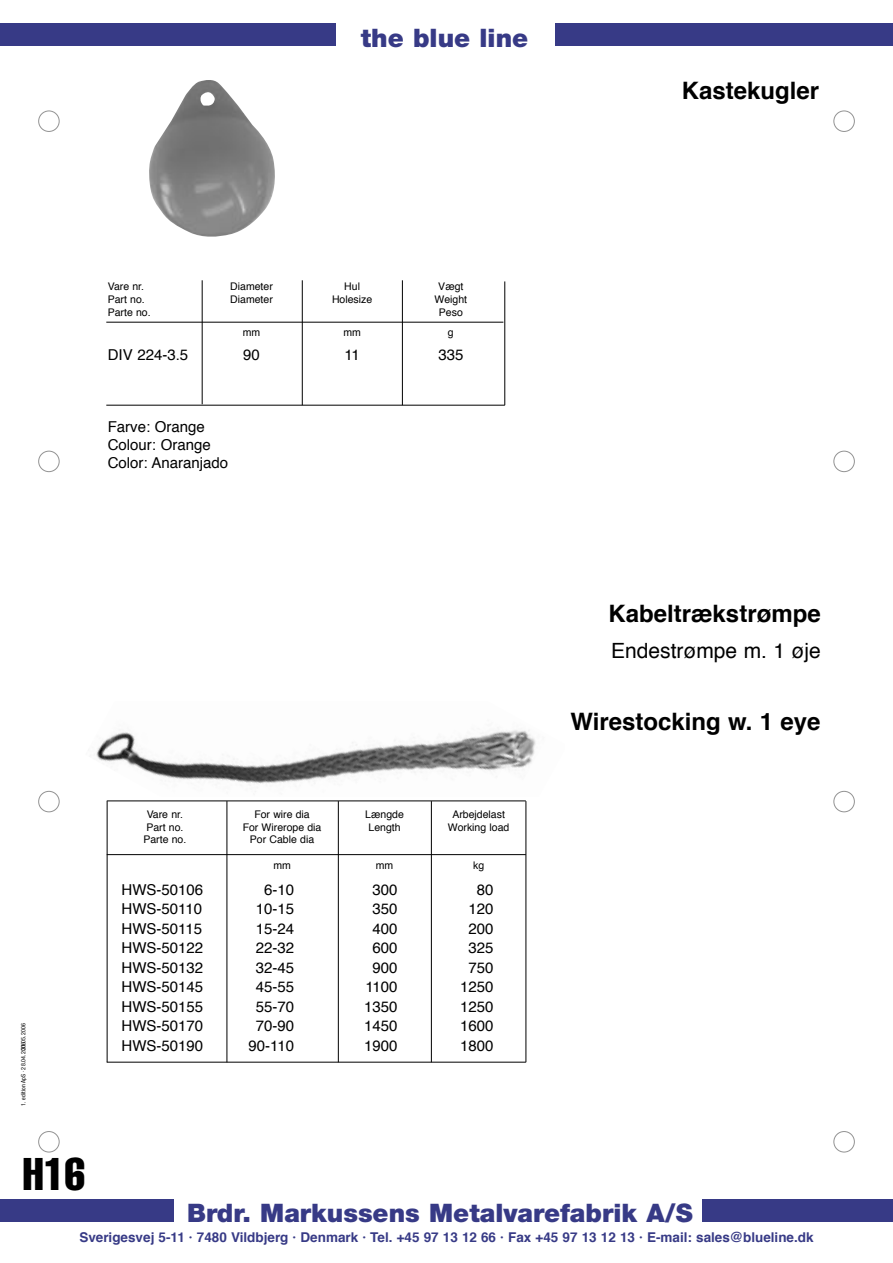
<style>
.page{position:relative;width:893px;height:1263px;background:#fff}
.page>*{position:absolute;margin:0;border:0;box-sizing:border-box;transform-origin:0 0}
.t1{font:extra-condensed 45px "Helvetica";color:#000}
.t2{font:900 25.5px "Helvetica Neue";color:#373a86}
.Normal{font:700 24px "Helvetica";color:#000}
.Normal-2{font:21px "Helvetica";color:#000}
.Normal-3{font:15px "Helvetica";color:#000}
.t3{font:700 13.5px "Helvetica";color:#373a86}
.Normal-4{font:10.5px "Helvetica";color:#000}
.t4{font:condensed 6px "Helvetica Neue LT Std";letter-spacing:.03em;color:#000}
</style>
<div class="page">
<div style="left:0;top:23px;width:893px;height:22px;background:#373a86"></div>
<div style="left:336px;top:19px;width:218px;height:40px;background:#fff"></div>
<div style="left:0;top:1199px;width:893px;height:23px;background:#373a86"></div>
<div style="left:174px;top:1186px;width:528px;height:39px;background:#fff"></div>
<div style="left:38px;top:111px;width:22px;height:21px;border:1px solid #939393;border-radius:50%"></div>
<div style="left:38px;top:451px;width:22px;height:21px;border:1px solid #939393;border-radius:50%"></div>
<div style="left:38px;top:791px;width:22px;height:21px;border:1px solid #939393;border-radius:50%"></div>
<div style="left:38px;top:1131px;width:22px;height:21px;border:1px solid #939393;border-radius:50%"></div>
<div style="left:833px;top:111px;width:22px;height:21px;border:1px solid #939393;border-radius:50%"></div>
<div style="left:833px;top:451px;width:22px;height:21px;border:1px solid #939393;border-radius:50%"></div>
<div style="left:833px;top:791px;width:22px;height:21px;border:1px solid #939393;border-radius:50%"></div>
<div style="left:833px;top:1131px;width:22px;height:21px;border:1px solid #939393;border-radius:50%"></div>
<hr style="left:106px;top:322px;width:397px;height:1px;background:#000">
<hr style="left:202px;top:280px;width:1px;height:124px;background:#000">
<hr style="left:302px;top:280px;width:1px;height:125px;background:#000">
<hr style="left:402px;top:280px;width:1px;height:125px;background:#000">
<hr style="left:504px;top:281px;width:1px;height:124px;background:#000">
<hr style="left:106px;top:405px;width:399px;height:1px;background:#000">
<img style="left:149px;top:80px;width:126px;height:157px">
<img style="left:96px;top:730px;width:440px;height:56px">
<hr style="left:227px;top:801px;width:1px;height:261px;background:#000">
<hr style="left:338px;top:801px;width:1px;height:261px;background:#000">
<hr style="left:431px;top:801px;width:1px;height:261px;background:#000">
<hr style="left:526px;top:801px;width:1px;height:261px;background:#000">
<hr style="left:107px;top:801px;width:1px;height:261px;background:#000">
<hr style="left:107px;top:854px;width:419px;height:1px;background:#000">
<hr style="left:107px;top:1062px;width:419px;height:1px;background:#000">
<hr style="left:107px;top:800px;width:419px;height:1px;background:#000">
<h2 class="t2" style="left:361px;top:23px;width:169px">the blue line</h2>
<p class="Normal" style="left:682px;top:74px;width:139px">Kastekugler</p>
<p class="Normal-4" style="left:108px;top:280px;width:38px">Vare nr.</p>
<p class="Normal-4" style="left:230px;top:280px;width:44px">Diameter</p>
<p class="Normal-4" style="left:344px;top:280px;width:17px">Hul</p>
<p class="Normal-4" style="left:438px;top:280px;width:27px">Vægt</p>
<p class="Normal-4" style="left:108px;top:292px;width:39px">Part no.</p>
<p class="Normal-4" style="left:230px;top:292px;width:44px">Diameter</p>
<p class="Normal-4" style="left:332px;top:292px;width:42px">Holesize</p>
<p class="Normal-4" style="left:435px;top:292px;width:34px">Weight</p>
<p class="Normal-4" style="left:108px;top:305px;width:44px">Parte no.</p>
<p class="Normal-4" style="left:439px;top:305px;width:25px">Peso</p>
<p class="Normal-4" style="left:243px;top:325px;width:19px">mm</p>
<p class="Normal-4" style="left:343px;top:325px;width:19px">mm</p>
<p class="Normal-4" style="left:448px;top:325px;width:7px">g</p>
<p class="Normal-3" style="left:108px;top:344px;width:82px">DIV 224-3.5</p>
<p class="Normal-3" style="left:243px;top:344px;width:18px">90</p>
<p class="Normal-3" style="left:344px;top:344px;width:17px">11</p>
<p class="Normal-3" style="left:438px;top:344px;width:27px">335</p>
<p class="Normal-3" style="left:108px;top:416px;width:99px">Farve: Orange</p>
<p class="Normal-3" style="left:108px;top:434px;width:104px">Colour: Orange</p>
<p class="Normal-3" style="left:108px;top:452px;width:122px">Color: Anaranjado</p>
<p class="t4" style="left:20px;top:1050px;width:29px;rotate:-90deg">31.05.2006</p>
<p class="t4" style="left:20px;top:1106px;width:65px;rotate:-90deg">1. edition ApS · 28.04.2006</p>
<h1 class="t1" style="left:23px;top:1145px;width:64px">H16</h1>
<p class="Normal-4" style="left:147px;top:807px;width:38px">Vare nr.</p>
<p class="Normal-4" style="left:146px;top:820px;width:39px">Part no.</p>
<p class="Normal-4" style="left:143px;top:833px;width:44px">Parte no.</p>
<p class="Normal-4" style="left:254px;top:807px;width:57px">For wire dia</p>
<p class="Normal-4" style="left:243px;top:820px;width:80px">For Wirerope dia</p>
<p class="Normal-4" style="left:250px;top:833px;width:66px">Por Cable dia</p>
<p class="Normal-4" style="left:273px;top:858px;width:19px">mm</p>
<p class="Normal-4" style="left:365px;top:807px;width:40px">Længde</p>
<p class="Normal-4" style="left:369px;top:820px;width:34px">Length</p>
<p class="Normal-4" style="left:376px;top:858px;width:19px">mm</p>
<p class="Normal-4" style="left:452px;top:807px;width:54px">Arbejdelast</p>
<p class="Normal-4" style="left:448px;top:820px;width:63px">Working load</p>
<p class="Normal-4" style="left:473px;top:858px;width:13px">kg</p>
<p class="Normal-3" style="left:122px;top:879px;width:83px">HWS-50106</p>
<p class="Normal-3" style="left:264px;top:879px;width:32px">6-10</p>
<p class="Normal-3" style="left:373px;top:879px;width:27px">300</p>
<p class="Normal-3" style="left:477px;top:879px;width:18px">80</p>
<p class="Normal-3" style="left:122px;top:899px;width:82px">HWS-50110</p>
<p class="Normal-3" style="left:256px;top:899px;width:40px">10-15</p>
<p class="Normal-3" style="left:373px;top:899px;width:27px">350</p>
<p class="Normal-3" style="left:469px;top:899px;width:27px">120</p>
<p class="Normal-3" style="left:122px;top:918px;width:82px">HWS-50115</p>
<p class="Normal-3" style="left:256px;top:918px;width:40px">15-24</p>
<p class="Normal-3" style="left:373px;top:918px;width:27px">400</p>
<p class="Normal-3" style="left:469px;top:918px;width:27px">200</p>
<p class="Normal-3" style="left:122px;top:938px;width:83px">HWS-50122</p>
<p class="Normal-3" style="left:256px;top:938px;width:40px">22-32</p>
<p class="Normal-3" style="left:373px;top:938px;width:27px">600</p>
<p class="Normal-3" style="left:469px;top:938px;width:27px">325</p>
<p class="Normal-3" style="left:122px;top:957px;width:83px">HWS-50132</p>
<p class="Normal-3" style="left:256px;top:957px;width:40px">32-45</p>
<p class="Normal-3" style="left:373px;top:957px;width:27px">900</p>
<p class="Normal-3" style="left:469px;top:957px;width:27px">750</p>
<p class="Normal-3" style="left:122px;top:977px;width:83px">HWS-50145</p>
<p class="Normal-3" style="left:256px;top:977px;width:40px">45-55</p>
<p class="Normal-3" style="left:365px;top:977px;width:34px">1100</p>
<p class="Normal-3" style="left:460px;top:977px;width:35px">1250</p>
<p class="Normal-3" style="left:122px;top:996px;width:83px">HWS-50155</p>
<p class="Normal-3" style="left:256px;top:996px;width:40px">55-70</p>
<p class="Normal-3" style="left:364px;top:996px;width:35px">1350</p>
<p class="Normal-3" style="left:460px;top:996px;width:35px">1250</p>
<p class="Normal-3" style="left:122px;top:1016px;width:83px">HWS-50170</p>
<p class="Normal-3" style="left:256px;top:1016px;width:40px">70-90</p>
<p class="Normal-3" style="left:364px;top:1016px;width:35px">1450</p>
<p class="Normal-3" style="left:460px;top:1016px;width:35px">1600</p>
<p class="Normal-3" style="left:122px;top:1035px;width:83px">HWS-50190</p>
<p class="Normal-3" style="left:249px;top:1035px;width:47px">90-110</p>
<p class="Normal-3" style="left:364px;top:1035px;width:35px">1900</p>
<p class="Normal-3" style="left:460px;top:1035px;width:35px">1800</p>
<p class="Normal" style="left:609px;top:597px;width:214px">Kabeltrækstrømpe</p>
<p class="Normal-2" style="left:611px;top:637px;width:211px">Endestrømpe m. 1 øje</p>
<p class="Normal" style="left:570px;top:705px;width:252px">Wirestocking w. 1 eye</p>
<h2 class="t2" style="left:187px;top:1197px;width:507px">Brdr. Markussens Metalvarefabrik A/S</h2>
<p class="t3" style="left:79px;top:1227px;width:736px">Sverigesvej 5-11 · 7480 Vildbjerg · Denmark · Tel. +45 97 13 12 66 · Fax +45 97 13 12 13 · E-mail: sales@blueline.dk</p>
</div>
